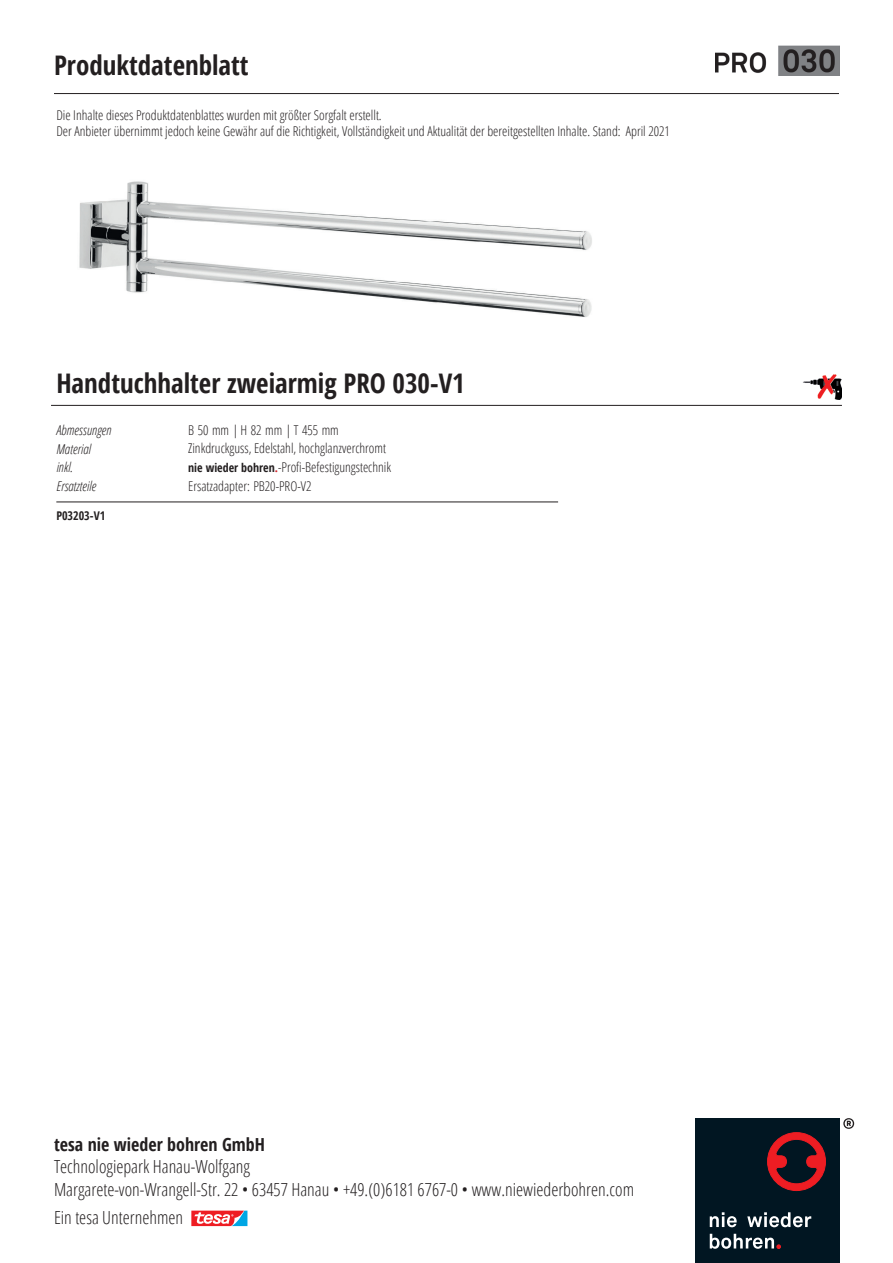
<style>
.page{position:relative;width:893px;height:1263px;background:#fff}
.page>*{position:absolute;margin:0;border:0;box-sizing:border-box;transform-origin:0 0}
.Produktname{font:700 condensed 27px "Open Sans";color:#231f20}
.t1{font:300 condensed 18px "Open Sans";color:#231f20}
.t2{font:700 condensed 18px "Open Sans";color:#231f20}
.Text{font:300 condensed 13.5px/18.9px "Open Sans";color:#231f20}
.Text_kursiv{font:italic 300 condensed 13.5px "Open Sans";color:#231f20}
.Text-2{font:700 condensed 12px "Open Sans";color:#231f20}
.s1{font-weight:700;font-size:12px}
.s2{font-weight:700;font-size:12px;color:#d1232a}
</style>
<div class="page">
<img style="left:79px;top:181px;width:513px;height:136px">
<img style="left:715px;top:45px;width:125px;height:30px">
<hr style="left:51px;top:405px;width:791px;height:1px;background:#231f20">
<img style="left:803px;top:374px;width:39px;height:26px">
<hr style="left:56px;top:502px;width:502px;height:1px;background:#231f20">
<div style="left:695px;top:1118px;width:145px;height:145px;background:#011622"></div>
<svg style="left:710px;top:1212px;width:27px;height:15px"></svg>
<svg style="left:747px;top:1212px;width:64px;height:15px"></svg>
<svg style="left:710px;top:1234px;width:71px;height:15px"></svg>
<svg style="left:767px;top:1132px;width:59px;height:59px"></svg>
<svg style="left:843px;top:1118px;width:11px;height:11px"></svg>
<svg style="left:191px;top:1210px;width:57px;height:17px"></svg>
<hr style="left:54px;top:93px;width:785px;height:1px;background:#231f20">
<p class="Produktname" style="left:54px;top:46px;width:196px">Produktdatenblatt</p>
<p class="Text" style="left:56px;top:105px;width:327px">Die Inhalte dieses Produktdatenblattes wurden mit größter Sorgfalt erstellt.</p>
<p class="Text" style="left:56px;top:121px;width:615px">Der Anbieter übernimmt jedoch keine Gewähr auf die Richtigkeit, Vollständigkeit und Aktualität der bereitgestellten Inhalte. Stand: April 2021</p>
<p class="Produktname" style="left:56px;top:364px;width:410px">Handtuchhalter zweiarmig PRO 030-V1</p>
<p class="Text_kursiv" style="left:56px;top:421px;width:57px">Abmessungen</p>
<p class="Text_kursiv" style="left:56px;top:440px;width:36px">Material</p>
<p class="Text_kursiv" style="left:56px;top:458px;width:18px">inkl.</p>
<p class="Text_kursiv" style="left:56px;top:477px;width:41px">Ersatzteile</p>
<p class="Text-2" style="left:56px;top:508px;width:50px">P03203-V1</p>
<p class="Text" style="left:188px;top:420px;width:204px">B 50 mm | H 82 mm | T 455 mm Zinkdruckguss, Edelstahl, hochglanzverchromt <span class="s1">nie wieder bohren</span><span class="s2">.</span>-Profi-Befestigungstechnik Ersatzadapter: PB20-PRO-V2</p>
<p class="t2" style="left:54px;top:1132px;width:212px">tesa nie wieder bohren GmbH</p>
<p class="t1" style="left:54px;top:1154px;width:198px">Technologiepark Hanau-Wolfgang</p>
<p class="t1" style="left:54px;top:1177px;width:582px">Margarete-von-Wrangell-Str. 22 • 63457 Hanau • +49.(0)6181 6767-0 • www.niewiederbohren.com</p>
<p class="t1" style="left:54px;top:1205px;width:131px">Ein tesa Unternehmen</p>
</div>
